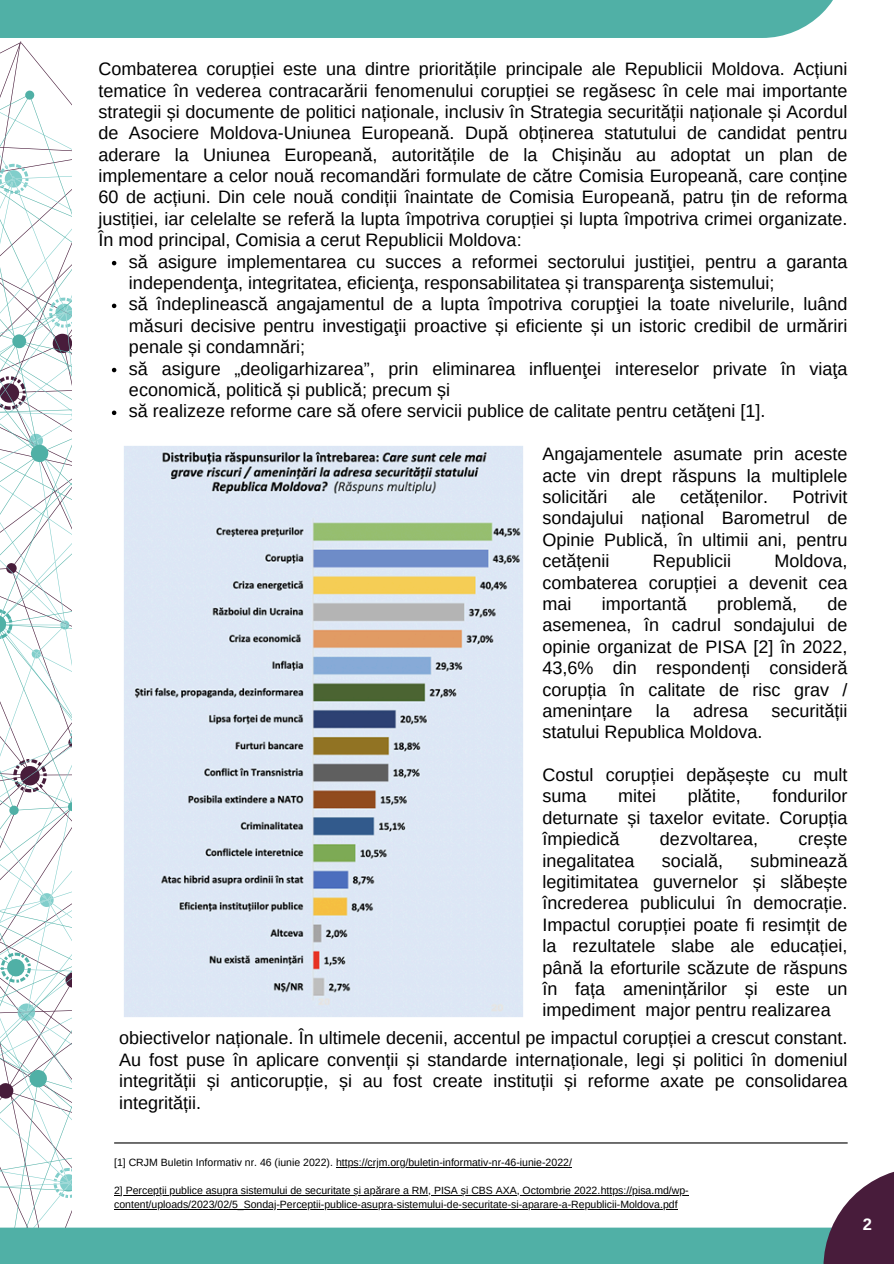
<style>
.page{position:relative;width:894px;height:1264px;background:#fff}
.page>*{position:absolute;margin:0;border:0;box-sizing:border-box;transform-origin:0 0}
.t1{font:18px/21.3px "Arimo";color:#000;text-align:justify}
.t2{font:700 16.5px "Arimo";color:#fff}
.t3{font:10.5px "Arimo";color:#000}
</style>
<div class="page">
<div style="left:0;top:0;width:847px;height:38px;background:#50b0a6"></div>
<div style="left:0;top:1227px;width:893px;height:36px;background:#50b0a6"></div>
<svg style="left:823px;top:1172px;width:70px;height:91px;fill:#481c3b"></svg>
<hr style="left:114px;top:1142px;width:733px;height:1px;background:#000">
<img style="left:263px;top:446px;width:260px;height:571px">
<svg style="left:0;top:41px;width:263px;height:1187px"></svg>
<hr style="left:336px;top:1166px;width:236px;height:1px;background:#000">
<hr style="left:114px;top:1194px;width:486px;height:1px;background:#000">
<hr style="left:600px;top:1194px;width:88px;height:1px;background:#000">
<hr style="left:114px;top:1208px;width:563px;height:1px;background:#000">
<h1 class="t1" style="left:98px;top:58px;width:750px">Combaterea corupției este una dintre prioritățile principale ale Republicii Moldova. Acțiuni tematice în vederea contracarării fenomenului corupției se regăsesc în cele mai importante strategii și documente de politici naționale, inclusiv în Strategia securității naționale și Acordul de Asociere Moldova-Uniunea Europeană. După obținerea statutului de candidat pentru aderare la Uniunea Europeană, autoritățile de la Chișinău au adoptat un plan de implementare a celor nouă recomandări formulate de către Comisia Europeană, care conține 60 de acțiuni. Din cele nouă condiții înaintate de Comisia Europeană, patru țin de reforma justiției, iar celelalte se referă la lupta împotriva corupției și lupta împotriva crimei organizate.<br>În mod principal, Comisia a cerut Republicii Moldova:</h1>
<p class="t1" style="left:129px;top:251px;width:720px">să asigure implementarea cu succes a reformei sectorului justiţiei, pentru a garanta independenţa, integritatea, eficienţa, responsabilitatea și transparenţa sistemului;</p>
<p class="t1" style="left:129px;top:293px;width:720px">să îndeplinească angajamentul de a lupta împotriva corupţiei la toate nivelurile, luând măsuri decisive pentru investigaţii proactive și eficiente și un istoric credibil de urmăriri penale și condamnări;</p>
<p class="t1" style="left:129px;top:357px;width:720px">să asigure „deoligarhizarea”, prin eliminarea influenţei intereselor private în viaţa economică, politică și publică; precum și</p>
<p class="t1" style="left:129px;top:400px;width:637px">să realizeze reforme care să ofere servicii publice de calitate pentru cetăţeni [1].</p>
<p class="t1" style="left:542px;top:443px;width:306px">Angajamentele asumate prin aceste acte vin drept răspuns la multiplele solicitări</p>
<p class="t1" style="left:631px;top:486px;width:26px">ale</p>
<p class="t1" style="left:680px;top:486px;width:89px">cetățenilor.</p>
<p class="t1" style="left:542px;top:486px;width:306px;text-indent:250px">Potrivit sondajului național Barometrul de Opinie Publică, în ultimii ani, pentru cetățenii</p>
<p class="t1" style="left:542px;top:550px;width:306px;text-indent:232px">Moldova, combaterea corupției a devenit cea mai</p>
<p class="t1" style="left:652px;top:550px;width:80px">Republicii</p>
<p class="t1" style="left:601px;top:593px;width:86px">importantă</p>
<p class="t1" style="left:717px;top:593px;width:82px">problemă,</p>
<p class="t1" style="left:542px;top:593px;width:306px;text-indent:285px">de asemenea, în cadrul sondajului de opinie organizat de PISA [2] în 2022, 43,6% din respondenți consideră corupția în calitate de risc grav / amenințare</p>
<p class="t1" style="left:655px;top:700px;width:16px">la</p>
<p class="t1" style="left:693px;top:700px;width:57px">adresa</p>
<p class="t1" style="left:771px;top:700px;width:77px">securității</p>
<p class="t1" style="left:542px;top:721px;width:221px">statului Republica Moldova.</p>
<p class="t1" style="left:542px;top:764px;width:306px">Costul corupției depășește cu mult suma</p>
<p class="t1" style="left:618px;top:785px;width:39px">mitei</p>
<p class="t1" style="left:687px;top:785px;width:54px">plătite,</p>
<p class="t1" style="left:542px;top:785px;width:306px;text-indent:230px">fondurilor deturnate și taxelor evitate. Corupția împiedică</p>
<p class="t1" style="left:659px;top:828px;width:100px">dezvoltarea,</p>
<p class="t1" style="left:798px;top:828px;width:50px">crește</p>
<p class="t1" style="left:542px;top:849px;width:306px;text-indent:208px">subminează legitimitatea guvernelor și slăbește încrederea publicului în democrație.<br>Impactul corupției poate fi resimțit de la rezultatele slabe ale educației, până la eforturile scăzute de răspuns în fața amenințărilor și este un impediment major pentru realizarea</p>
<p class="t1" style="left:119px;top:1027px;width:729px">obiectivelor naționale. În ultimele decenii, accentul pe impactul corupției a crescut constant.<br>Au fost puse în aplicare convenții și standarde internaționale, legi și politici în domeniul integrității și anticorupție, și au fost create instituții și reforme axate pe consolidarea integrității.</p>
<p class="t1" style="left:542px;top:849px;width:94px">inegalitatea</p>
<p class="t1" style="left:661px;top:849px;width:63px">socială,</p>
<h1 class="t3" style="left:114px;top:1156px;width:459px">[1] CRJM Buletin Informativ nr. 46 (iunie 2022). https://crjm.org/buletin-informativ-nr-46-iunie-2022/</h1>
<h1 class="t3" style="left:114px;top:1184px;width:576px">2] Percepții publice asupra sistemului de securitate și apărare a RM, PISA și CBS AXA, Octombrie 2022.https://pisa.md/wp-</h1>
<p class="t3" style="left:114px;top:1198px;width:564px">content/uploads/2023/02/5_Sondaj-Perceptii-publice-asupra-sistemului-de-securitate-si-aparare-a-Republicii-Moldova.pdf</p>
<p class="t2" style="left:862px;top:1214px;width:11px">2</p>
</div>
